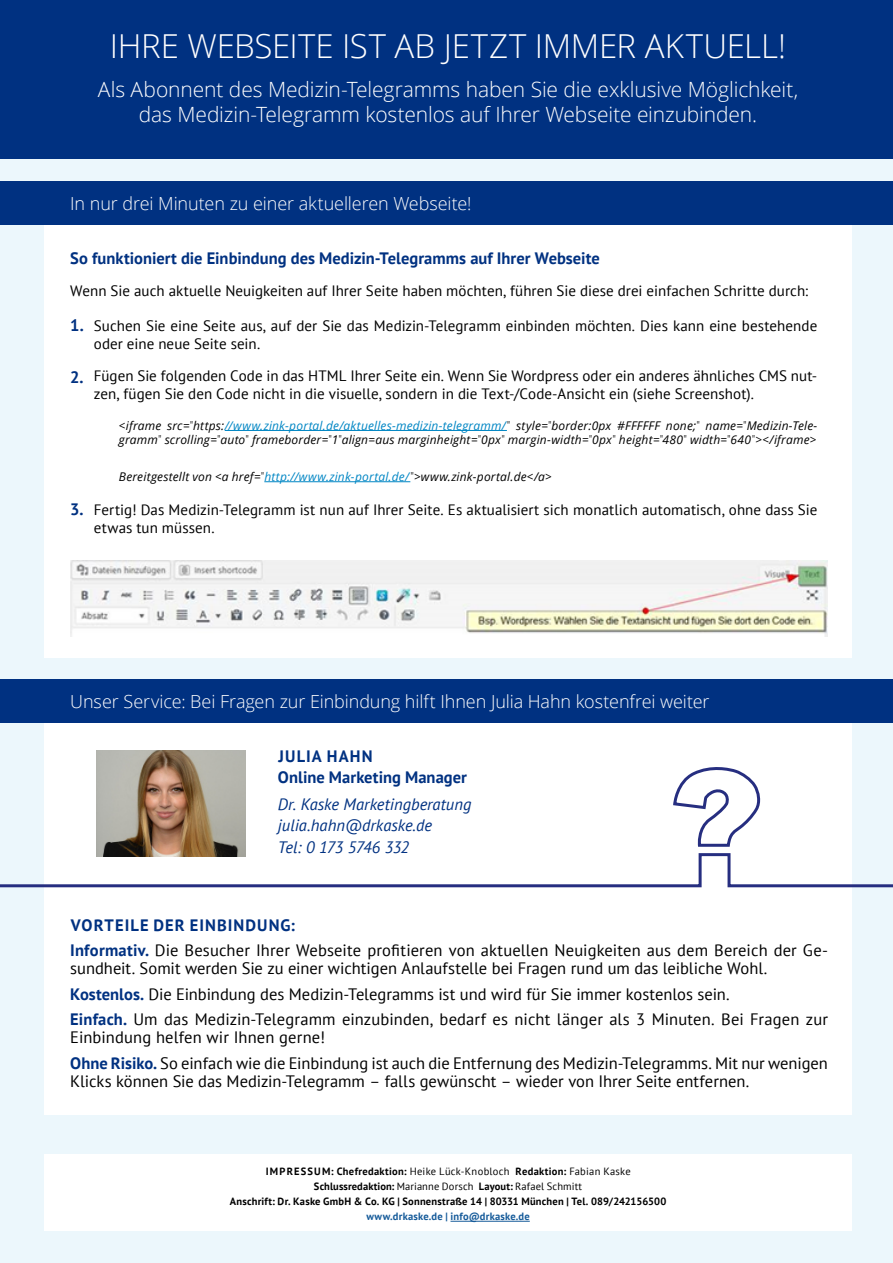
<style>
.page{position:relative;width:893px;height:1263px;background:#fff}
.page>*{position:absolute;margin:0;border:0;box-sizing:border-box;transform-origin:0 0}
.t1{font:300 33px "Open Sans";letter-spacing:-.01em;color:#fff}
.t2{font:300 21px/25.2px "Open Sans";letter-spacing:-.005em;color:#fff;text-align:center}
.t3{font:300 18px "Open Sans";letter-spacing:-.005em;color:#fff}
.t4{font:16.5px/25.5px "PT Sans";color:#000}
.t5{font:700 16.5px/21px "PT Sans";color:#003181}
.t6{font:italic 16.5px/21px "PT Sans";color:#003181}
.t7{font:15px/18px "PT Sans";letter-spacing:.005em;color:#000}
.t8{font:italic 12px/14.4px "Open Sans";letter-spacing:.015em;color:#000}
.t9{font:700 10.5px/15px "PT Sans";letter-spacing:.02em;color:#000;text-align:center}
.t10{font:700 10.5px "PT Sans";letter-spacing:.02em;color:#165b9a}
.s1{font-family:"Roboto";font-weight:300;font-style:normal}
.s2{color:#0086c4}
.s3{font-weight:700;color:#003181}
.s4{font-weight:400}
</style>
<div class="page">
<div style="left:0;top:159px;width:893px;height:1104px;background:#ecf7fc"></div>
<div style="left:44px;top:723px;width:808px;height:391px;background:#fff"></div>
<div style="left:0;top:679px;width:893px;height:44px;background:#003181"></div>
<div style="left:44px;top:224px;width:808px;height:434px;background:#fff"></div>
<div style="left:0;top:0;width:893px;height:159px;background:#003181"></div>
<hr style="left:225px;top:430px;width:282px;height:1px;background:#0086c4">
<hr style="left:264px;top:481px;width:146px;height:1px;background:#0086c4">
<img style="left:70px;top:560px;width:758px;height:76px">
<div style="left:0;top:181px;width:893px;height:43px;background:#003181"></div>
<svg style="left:0;top:767px;width:893px;height:121px"></svg>
<img style="left:96px;top:750px;width:150px;height:107px">
<div style="left:44px;top:1154px;width:808px;height:77px;background:#fff"></div>
<hr style="left:450px;top:1221px;width:80px;height:1px;background:#165b9a">
<h1 class="t1" style="left:110px;top:23px;width:678px">IHRE WEBSEITE IST AB JETZT IMMER AKTUELL!</h1>
<p class="t2" style="left:98px;top:76px;width:702px">Als Abonnent des Medizin-Telegramms haben Sie die exklusive Möglichkeit, das Medizin-Telegramm kostenlos auf Ihrer Webseite einzubinden.</p>
<p class="t3" style="left:70px;top:191px;width:403px">In nur drei Minuten zu einer aktuelleren Webseite!</p>
<p class="t5" style="left:70px;top:247px;width:531px">So funktioniert die Einbindung des Medizin-Telegramms auf Ihrer Webseite</p>
<p class="t7" style="left:70px;top:282px;width:739px">Wenn Sie auch aktuelle Neuigkeiten auf Ihrer Seite haben möchten, führen Sie diese drei einfachen Schritte durch:</p>
<p class="t7" style="left:94px;top:316px;width:725px">Suchen Sie eine Seite aus, auf der Sie das Medizin-Telegramm einbinden möchten. Dies kann eine bestehende oder eine neue Seite sein.</p>
<p class="t7" style="left:94px;top:366px;width:725px">Fügen Sie folgenden Code in das HTML Ihrer Seite ein. Wenn Sie Wordpress oder ein anderes ähnliches CMS nut&shy;zen, fügen Sie den Code nicht in die visuelle, sondern in die Text-/Code-Ansicht ein (siehe Screenshot).</p>
<p class="t5" style="left:70px;top:315px;width:15px">1.</p>
<p class="t5" style="left:70px;top:366px;width:15px">2.</p>
<p class="t5" style="left:70px;top:498px;width:15px">3.</p>
<p class="t8" style="left:119px;top:418px;width:700px">&lt;iframe src=<span class="s1">"</span>https:<span class="s2">//www.zink-portal.de/aktuelles-medizin-telegramm/</span><span class="s1">"</span> style=<span class="s1">"</span>border:0px #FFFFFF none;<span class="s1">"</span> name=<span class="s1">"</span>Medizin-Tele&shy;gramm<span class="s1">"</span> scrolling=<span class="s1">"</span>auto<span class="s1">"</span> frameborder=<span class="s1">"</span>1<span class="s1">"</span>align=aus marginheight=<span class="s1">"</span>0px<span class="s1">"</span> margin-width=<span class="s1">"</span>0px<span class="s1">"</span> height=<span class="s1">"</span>480<span class="s1">"</span> width=<span class="s1">"</span>640<span class="s1">"</span>&gt;&lt;/iframe&gt;</p>
<p class="t8" style="left:119px;top:469px;width:434px">Bereitgestellt von &lt;a href=<span class="s1">"</span><span class="s2">http://www.zink-portal.de/</span><span class="s1">"</span>&gt;www.zink-portal.de&lt;/a&gt;</p>
<p class="t7" style="left:94px;top:500px;width:725px">Fertig! Das Medizin-Telegramm ist nun auf Ihrer Seite. Es aktualisiert sich monatlich automatisch, ohne dass Sie etwas tun müssen.</p>
<p class="t3" style="left:70px;top:689px;width:641px">Unser Service: Bei Fragen zur Einbindung hilft Ihnen Julia Hahn kostenfrei weiter</p>
<p class="t5" style="left:278px;top:746px;width:191px">JULIA HAHN<br>Online Marketing Manager</p>
<p class="t6" style="left:278px;top:794px;width:195px">Dr. Kaske Marketingberatung julia.hahn@drkaske.de<br>Tel: 0 173 5746 332</p>
<p class="t4" style="left:70px;top:912px;width:759px"><span class="s3">VORTEILE DER EINBINDUNG:<br>Informativ.</span> Die Besucher Ihrer Webseite profitieren von aktuellen Neuigkeiten aus dem Bereich der Ge-</p>
<p class="t4" style="left:70px;top:955px;width:759px">sundheit. Somit werden Sie zu einer wichtigen Anlaufstelle bei Fragen rund um das leibliche Wohl.<br><span class="s3">Kostenlos.</span> Die Einbindung des Medizin-Telegramms ist und wird für Sie immer kostenlos sein.<br><span class="s3">Einfach.</span> Um das Medizin-Telegramm einzubinden, bedarf es nicht länger als 3 Minuten. Bei Fragen zur</p>
<p class="t4" style="left:70px;top:1024px;width:759px">Einbindung helfen wir Ihnen gerne!<br><span class="s3">Ohne Risiko.</span> So einfach wie die Einbindung ist auch die Entfernung des Medizin-Telegramms. Mit nur wenigen</p>
<p class="t4" style="left:70px;top:1068px;width:680px">Klicks können Sie das Medizin-Telegramm – falls gewünscht – wieder von Ihrer Seite entfernen.</p>
<p class="t9" style="left:230px;top:1164px;width:438px">IMPRESSUM: Chefredaktion: <span class="s4">Heike Lück-Knobloch</span> Redaktion: <span class="s4">Fabian Kaske<br></span>Schlussredaktion: <span class="s4">Marianne Dorsch</span> Layout: <span class="s4">Rafael Schmitt<br></span>Anschrift: Dr. Kaske GmbH &amp; Co. KG | Sonnenstraße 14 | 80331 München | Tel. 089/242156500</p>
<p class="t10" style="left:366px;top:1210px;width:165px">www.drkaske.de | info@drkaske.de</p>
</div>
